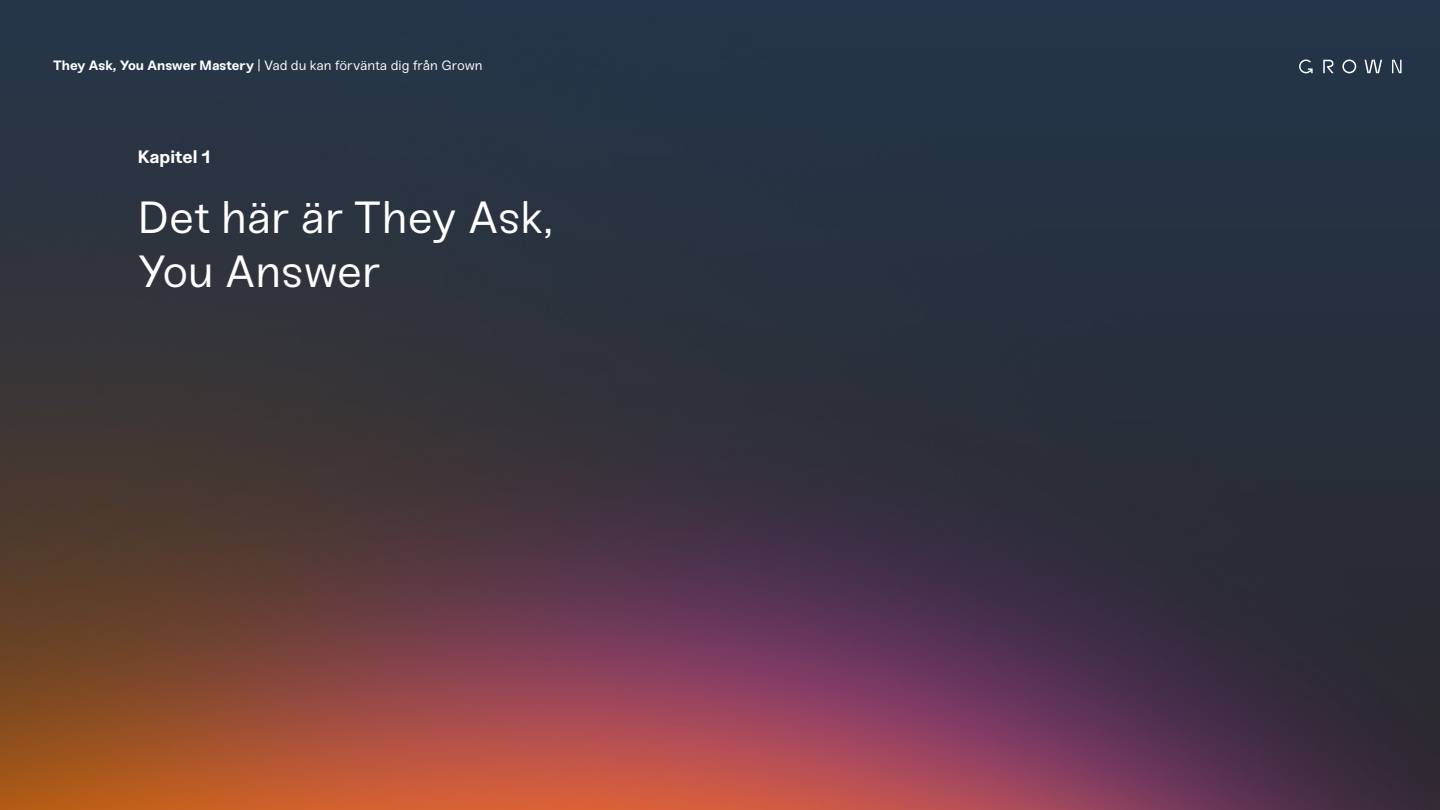
<style>
.page{position:relative;width:1440px;height:810px;background:#fff}
.page>*{position:absolute;margin:0;border:0;box-sizing:border-box;transform-origin:0 0}
.t1{font:45px/54px "Sneak";color:#fff}
.t2{font:700 18px "Sneak";color:#fff}
.t3{font:13.5px "Sneak";letter-spacing:-.005em;color:#fff}
.s1{font-weight:700}
</style>
<div class="page">
<img style="left:0;top:0;width:1439px;height:810px">
<svg style="left:1364px;top:60px;width:17px;height:13px"></svg>
<svg style="left:1391px;top:60px;width:10px;height:13px"></svg>
<svg style="left:1298px;top:60px;width:14px;height:13px"></svg>
<svg style="left:1323px;top:60px;width:10px;height:13px"></svg>
<svg style="left:1342px;top:60px;width:14px;height:13px"></svg>
<p class="t3" style="left:53px;top:58px;width:431px"><span class="s1">They Ask, You Answer Mastery</span> | Vad du kan förvänta dig från Grown</p>
<h2 class="t2" style="left:138px;top:145px;width:74px">Kapitel 1</h2>
<h1 class="t1" style="left:138px;top:191px;width:416px">Det här är They Ask,<br>You Answer</h1>
</div>
